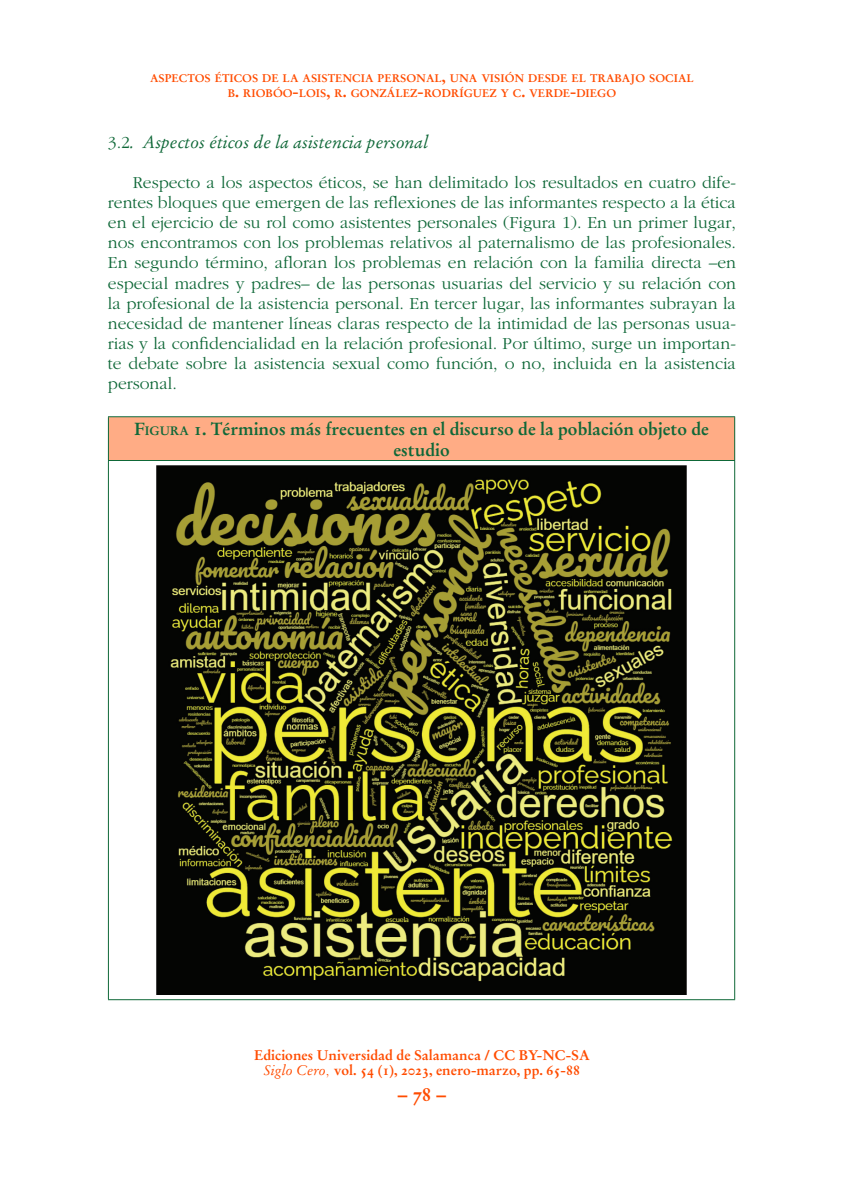
<style>
.page{position:relative;width:844px;height:1191px;background:#fff}
.page>*{position:absolute;margin:0;border:0;box-sizing:border-box;transform-origin:0 0}
.t1{font:19.25px "Stempel Garamond Bold Os F";color:#ff4c00}
.TEX_de_párrafo_N_par{font:300 17.5px/20.1px "ITC Garamond Std";color:#0f6838;text-align:justify}
.tabla_titulo{font:17.5px/20.1px "Stempel Garamond Bold Os F";color:#0f6838;text-align:center}
.TEX_Cab_Cur{font:17.5px "Stempel Garamond Italic Os F";color:#0f6838}
.t2{font:14px/15.8px "Stempel Garamond Bold Os F";color:#ff4c00;text-align:center}
.t3{font:11.03px/15.8px "Stempel Garamond Bold Os F";color:#ff4c00;text-align:center}
.s1{font-size:15.75px}
.s2{font-family:"ITC Garamond Std";font-weight:300}
.s3{font-style:inherit}
.s4{font-size:12.25px}
.s5{font-family:"Stempel Garamond Italic Os F"}
</style>
<div class="page">
<div style="left:108px;top:417px;width:626px;height:43px;background:#ffac85"></div>
<hr style="left:108px;top:416px;width:627px;height:1px;background:#0f6838">
<hr style="left:108px;top:417px;width:1px;height:43px;background:#0f6838">
<hr style="left:734px;top:417px;width:1px;height:43px;background:#0f6838">
<hr style="left:108px;top:460px;width:627px;height:1px;background:#0f6838">
<hr style="left:108px;top:461px;width:1px;height:538px;background:#0f6838">
<hr style="left:734px;top:461px;width:1px;height:538px;background:#0f6838">
<hr style="left:108px;top:999px;width:627px;height:1px;background:#0f6838">
<img style="left:157px;top:465px;width:529px;height:529px">
<p class="t3" style="left:150px;top:70px;width:545px">ASPECTOS ÉTICOS DE LA ASISTENCIA PERSONAL<span class="s1">,</span> UNA VISIÓN DESDE EL TRABAJO SOCIAL<br>B<span class="s1">.</span> RIOBÓO<span class="s1">-</span>LOIS<span class="s1">,</span> R<span class="s1">.</span> GONZÁLEZ<span class="s1">-</span>RODRÍGUEZ Y C<span class="s1">.</span> VERDE<span class="s1">-</span>DIEGO</p>
<p class="TEX_Cab_Cur" style="left:108px;top:131px;width:322px"><span class="s2">3.2</span>. Aspectos éticos de la asistencia personal</p>
<p class="TEX_de_párrafo_N_par" style="left:108px;top:172px;width:629px;text-indent:25px">Respecto a los aspectos éticos, se han delimitado los resultados en cuatro dife&shy;rentes bloques que emergen de las reflexiones de las informantes respecto a la ética en el ejercicio de su rol como asistentes personales (Figura 1). En un primer lugar, nos encontramos con los problemas relativos al paternalismo de las profesionales.<br>En segundo término, afloran los problemas en relación con la familia directa –en especial madres y padres– de las personas usuarias del servicio y su relación con la profesional de la asistencia personal. En tercer lugar, las informantes subrayan la necesidad de mantener líneas claras respecto de la intimidad de las personas usua&shy;rias y la confidencialidad en la relación profesional. Por último, surge un importan&shy;te debate sobre la asistencia sexual como función, o no, incluida en la asistencia personal.</p>
<p class="tabla_titulo" style="left:134px;top:419px;width:576px"><span class="s3">F</span><span class="s4">IGURA</span> <span class="s3">1.</span> Términos más frecuentes en el discurso de la población objeto de estudio</p>
<p class="t2" style="left:254px;top:1046px;width:337px">Ediciones Universidad de Salamanca / CC BY-NC-SA<br><span class="s5">Siglo Cero</span><span class="s2">,</span> vol. 54 (1), 2023, enero-marzo, pp. 65-88</p>
<p class="t1" style="left:398px;top:1082px;width:50px">– 78 –</p>
</div>
